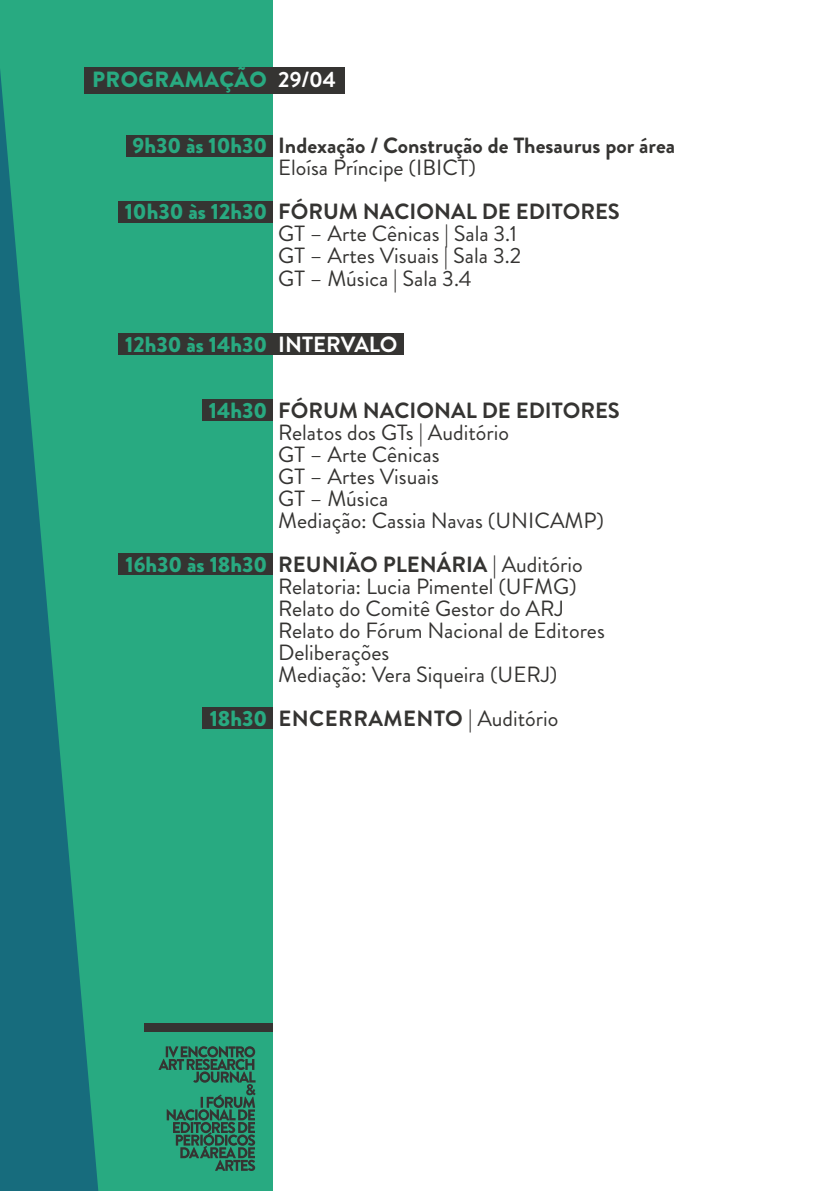
<style>
.page{position:relative;width:840px;height:1191px;background:#fff}
.page>*{position:absolute;margin:0;border:0;box-sizing:border-box;transform-origin:0 0}
.t1{font:22px/22px "Brandon Grotesque";color:#353432}
.t2{font:700 22px "Brandon Grotesque";color:#353432}
.t3{font:900 22px "Brandon Grotesque";color:#28aa81}
.t4{font:700 22px "Brandon Grotesque";letter-spacing:.02em;color:#353432}
.t5{font:700 22px "Brandon Grotesque";color:#fff}
.t6{font:900 22px "Brandon Grotesque";letter-spacing:.02em;color:#28aa81}
.s1{font-weight:700}
.s2{font-weight:400}
</style>
<div class="page">
<div style="left:0;top:0;width:272px;height:1191px;background:#28aa81"></div>
<div style="left:118px;top:333px;width:285px;height:21px;background:#353432"></div>
<div style="left:84px;top:67px;width:260px;height:27px;background:#353432"></div>
<div style="left:126px;top:135px;width:146px;height:22px;background:#353432"></div>
<div style="left:118px;top:201px;width:154px;height:21px;background:#353432"></div>
<div style="left:118px;top:553px;width:154px;height:21px;background:#353432"></div>
<div style="left:202px;top:707px;width:70px;height:21px;background:#353432"></div>
<div style="left:202px;top:399px;width:70px;height:21px;background:#353432"></div>
<svg style="left:0;top:70px;width:98px;height:1121px;fill:#1b6c7d"></svg>
<svg style="left:158px;top:1046px;width:97px;height:125px"></svg>
<div style="left:144px;top:1023px;width:128px;height:9px;background:#353432"></div>
<p class="t6" style="left:92px;top:64px;width:176px">PROGRAMAÇÃO</p>
<p class="t5" style="left:278px;top:64px;width:59px">29/04</p>
<p class="t3" style="left:132px;top:130px;width:136px">9h30 às 10h30</p>
<p class="t3" style="left:125px;top:196px;width:144px">10h30 às 12h30</p>
<p class="t2" style="left:278px;top:130px;width:398px">Indexação / Construção de Thesaurus por área</p>
<p class="t1" style="left:278px;top:157px;width:199px">Eloísa Príncipe (IBICT)</p>
<p class="t2" style="left:278px;top:196px;width:343px">FÓRUM NACIONAL DE EDITORES</p>
<p class="t1" style="left:278px;top:223px;width:244px">GT – Arte Cênicas | Sala 3.1<br>GT – Artes Visuais | Sala 3.2<br>GT – Música | Sala 3.4</p>
<p class="t3" style="left:125px;top:328px;width:143px">12h30 às 14h30</p>
<p class="t5" style="left:278px;top:328px;width:121px">INTERVALO</p>
<p class="t3" style="left:209px;top:394px;width:60px">14h30</p>
<p class="t3" style="left:125px;top:548px;width:143px">16h30 às 18h30</p>
<p class="t3" style="left:209px;top:702px;width:59px">18h30</p>
<p class="t2" style="left:278px;top:394px;width:343px">FÓRUM NACIONAL DE EDITORES</p>
<p class="t1" style="left:278px;top:421px;width:327px">Relatos dos GTs | Auditório<br>GT – Arte Cênicas<br>GT – Artes Visuais<br>GT – Música<br>Mediação: Cassia Navas (UNICAMP)</p>
<p class="t1" style="left:278px;top:553px;width:328px"><span class="s1">REUNIÃO PLENÁRIA</span> | Auditório<br>Relatoria: Lucia Pimentel (UFMG)<br>Relato do Comitê Gestor do ARJ<br>Relato do Fórum Nacional de Editores<br>Deliberações<br>Mediação: Vera Siqueira (UERJ)</p>
<p class="t4" style="left:278px;top:702px;width:281px">ENCERRAMENTO <span class="s2">| Auditório</span></p>
</div>
